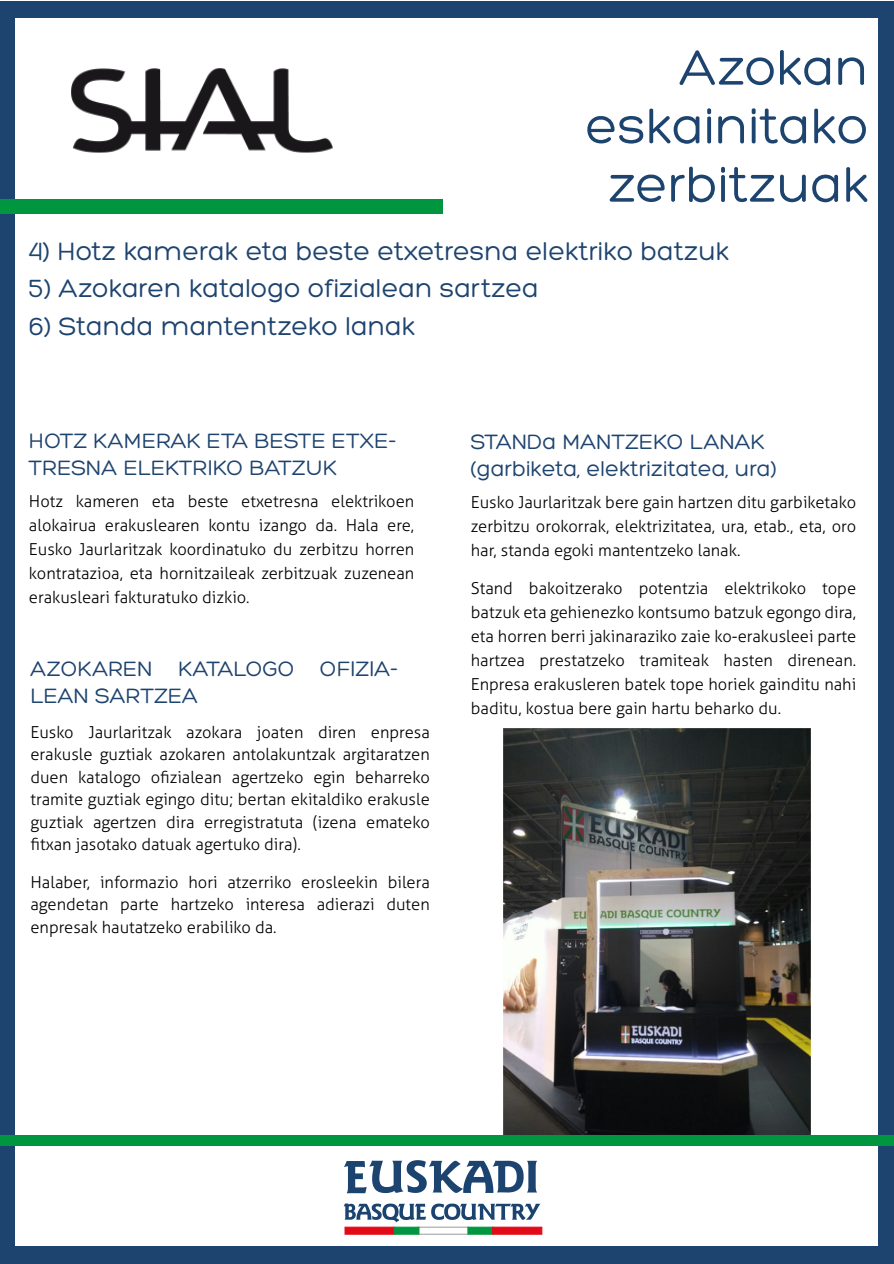
<style>
.page{position:relative;width:894px;height:1264px;background:#fff}
.page>*{position:absolute;margin:0;border:0;box-sizing:border-box;transform-origin:0 0}
.t1{font:52.5px/58.5px "Hero";color:#1d436f;text-align:right}
.t2{font:27px "Hero";color:#1d436f}
.t3{font:22.5px/27px "Hero";color:#1d436f}
.t4{font:300 16.5px/24px "Aller";color:#000;text-align:justify}
</style>
<div class="page">
<div style="left:0;top:2px;width:893px;height:1261px;background:#1d436f"></div>
<div style="left:15px;top:18px;width:861px;height:1227px;background:#fff"></div>
<div style="left:0;top:199px;width:443px;height:15px;background:#009640"></div>
<svg style="left:343px;top:1203px;width:199px;height:30px"></svg>
<svg style="left:344px;top:1160px;width:193px;height:32px"></svg>
<img style="left:503px;top:728px;width:308px;height:406px">
<div style="left:0;top:1134px;width:893px;height:10px;background:#009640"></div>
<img style="left:71px;top:68px;width:262px;height:85px">
<h1 class="t1" style="left:585px;top:39px;width:285px">Azokan eskainitako zerbitzuak</h1>
<h2 class="t2" style="left:29px;top:237px;width:701px">4) Hotz kamerak eta beste etxetresna elektriko batzuk</h2>
<h2 class="t2" style="left:29px;top:275px;width:511px">5) Azokaren katalogo ofizialean sartzea</h2>
<h2 class="t2" style="left:29px;top:312px;width:387px">6) Standa mantentzeko lanak</h2>
<h3 class="t3" style="left:29px;top:427px;width:369px">HOTZ KAMERAK ETA BESTE ETXE-<br>TRESNA ELEKTRIKO BATZUK</h3>
<p class="t4" style="left:29px;top:488px;width:387px">Hotz kameren eta beste etxetresna elektrikoen alokairua erakuslearen kontu izango da. Hala ere, Eusko Jaurlaritzak koordinatuko du zerbitzu horren kontratazioa, eta hornitzaileak zerbitzuak zuzenean erakusleari fakturatuko dizkio.</p>
<h3 class="t3" style="left:30px;top:654px;width:369px">AZOKAREN KATALOGO OFIZIA-<br>LEAN SARTZEA</h3>
<p class="t4" style="left:30px;top:720px;width:401px;line-height:22.5px">Eusko Jaurlaritzak azokara joaten diren enpresa erakusle guztiak azokaren antolakuntzak argitaratzen duen katalogo ofizialean agertzeko egin beharreko tramite guztiak egingo ditu; bertan ekitaldiko erakusle guztiak agertzen dira erregistratuta (izena emateko fitxan jasotako datuak agertuko dira).</p>
<p class="t4" style="left:30px;top:870px;width:401px;line-height:22.5px">Halaber, informazio hori atzerriko erosleekin bilera agendetan parte hartzeko interesa adierazi duten enpresak hautatzeko erabiliko da.</p>
<h3 class="t3" style="left:470px;top:428px;width:307px">STANDa MANTZEKO LANAK (garbiketa, elektrizitatea, ura)</h3>
<p class="t4" style="left:470px;top:490px;width:386px">Eusko Jaurlaritzak bere gain hartzen ditu garbiketako zerbitzu orokorrak, elektrizitatea, ura, etab., eta, oro har, standa egoki mantentzeko lanak.</p>
<p class="t4" style="left:470px;top:575px;width:387px">Stand bakoitzerako potentzia elektrikoko tope batzuk eta gehienezko kontsumo batzuk egongo dira, eta horren berri jakinaraziko zaie ko-erakusleei parte hartzea prestatzeko tramiteak hasten direnean.<br>Enpresa erakusleren batek tope horiek gainditu nahi baditu, kostua bere gain hartu beharko du.</p>
</div>
